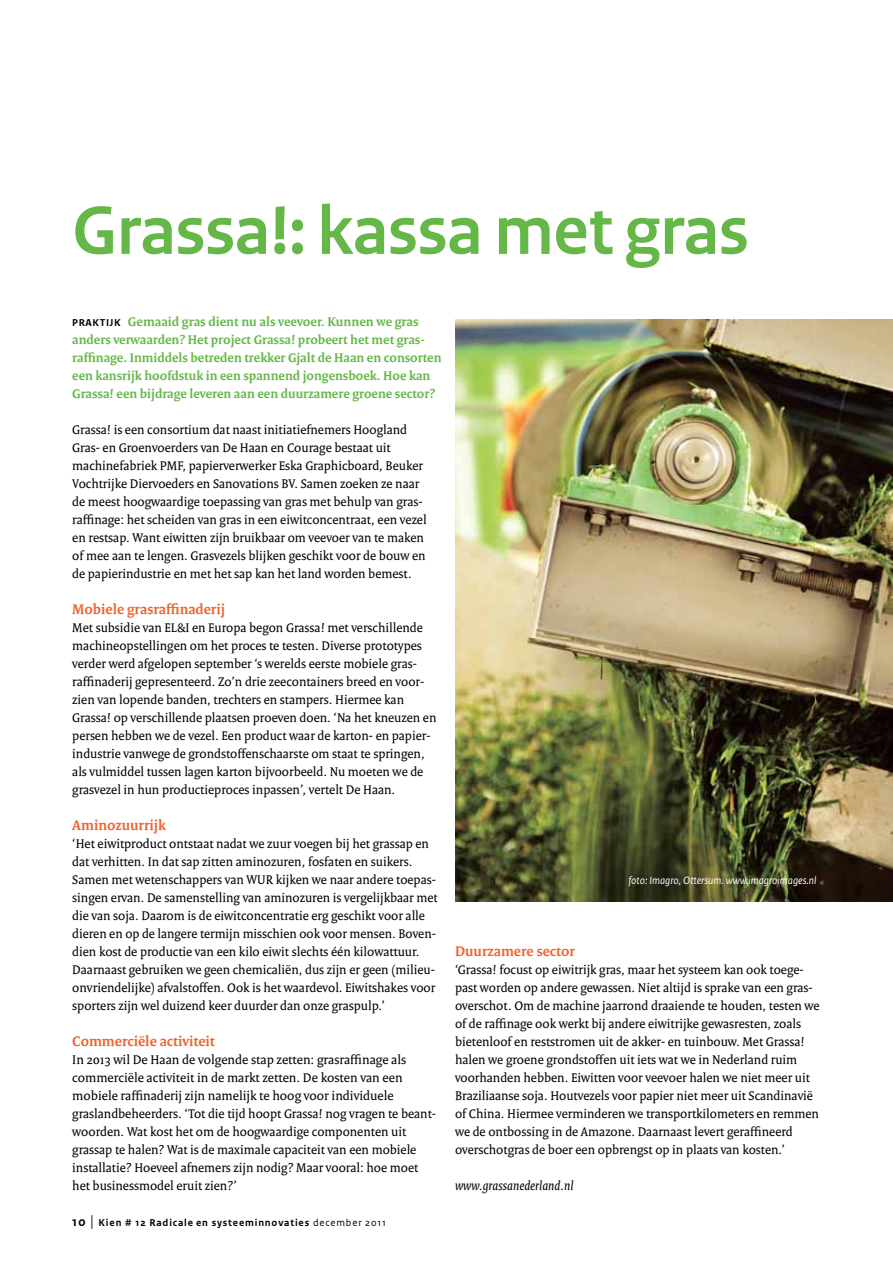
<style>
.page{position:relative;width:893px;height:1263px;background:#fff}
.page>*{position:absolute;margin:0;border:0;box-sizing:border-box;transform-origin:0 0}
.t1{font:700 72px "Rijksoverheid Sans Heading";color:#65b748}
.t2{font:700 15px "Rijksoverheid Serif";color:#eb6530}
.t3{font:13.5px/18px "Rijksoverheid Serif";color:#000}
.t4{font:700 13.5px/18px "Rijksoverheid Serif";color:#65b748}
.t5{font:italic 13.5px "Rijksoverheid Serif";letter-spacing:.01em;color:#000}
.t6{font:italic 11.25px "Rijksoverheid Sans Text";color:#fff}
.t7{font:700 10.5px "Rijksoverheid Sans Text";letter-spacing:.08em;color:#000}
.s1{font-family:"Rijksoverheid Sans Text";font-size:10.5px;color:#000}
.s2{font-size:13.5px}
.s3{font-weight:400;font-size:16.5px}
.s4{font-weight:400}
</style>
<div class="page">
<img style="left:455px;top:319px;width:438px;height:583px">
<h1 class="t1" style="left:72px;top:190px;width:678px">Grassa!: kassa met gras</h1>
<p class="t4" style="left:72px;top:312px;width:371px"><span class="s1">PRAKTIJK</span> Gemaaid gras dient nu als veevoer. Kunnen we gras anders verwaarden? Het project Grassa! probeert het met gras&shy;raffinage. Inmiddels betreden trekker Gjalt de Haan en consorten een kansrijk hoofdstuk in een spannend jongensboek. Hoe kan Grassa! een bijdrage leveren aan een duurzamere groene sector?</p>
<p class="t3" style="left:72px;top:420px;width:356px">Grassa! is een consortium dat naast initiatiefnemers Hoogland Gras- en Groenvoerders van De Haan en Courage bestaat uit machinefabriek PMF, papierverwerker Eska Graphicboard, Beuker Vochtrijke Diervoeders en Sanovations BV. Samen zoeken ze naar de meest hoogwaardige toepassing van gras met behulp van gras&shy;raffinage: het scheiden van gras in een eiwitconcentraat, een vezel en restsap. Want eiwitten zijn bruikbaar om veevoer van te maken of mee aan te lengen. Grasvezels blijken geschikt voor de bouw en de papierindustrie en met het sap kan het land worden bemest.</p>
<p class="t2" style="left:72px;top:600px;width:154px">Mobiele grasraffinaderij</p>
<p class="t3" style="left:72px;top:618px;width:366px">Met subsidie van EL&amp;I en Europa begon Grassa! met verschillende machineopstellingen om het proces te testen. Diverse prototypes verder werd afgelopen september ‘s werelds eerste mobiele gras&shy;raffinaderij gepresenteerd. Zo’n drie zeecontainers breed en voor&shy;zien van lopende banden, trechters en stampers. Hiermee kan Grassa! op verschillende plaatsen proeven doen. ‘Na het kneuzen en persen hebben we de vezel. Een product waar de karton- en papier&shy;industrie vanwege de grondstoffenschaarste om staat te springen, als vulmiddel tussen lagen karton bijvoorbeeld. Nu moeten we de grasvezel in hun productieproces inpassen’, vertelt De Haan.</p>
<p class="t2" style="left:72px;top:816px;width:95px">Aminozuurrijk</p>
<p class="t3" style="left:72px;top:834px;width:367px">‘Het eiwitproduct ontstaat nadat we zuur voegen bij het grassap en dat verhitten. In dat sap zitten aminozuren, fosfaten en suikers.<br>Samen met wetenschappers van WUR kijken we naar andere toepas&shy;singen ervan. De samenstelling van aminozuren is vergelijkbaar met die van soja. Daarom is de eiwitconcentratie erg geschikt voor alle dieren en op de langere termijn misschien ook voor mensen. Boven&shy;dien kost de productie van een kilo eiwit slechts één kilowattuur.<br>Daarnaast gebruiken we geen chemicaliën, dus zijn er geen (milieu&shy;onvriendelijke) afvalstoffen. Ook is het waardevol. Eiwitshakes voor sporters zijn wel duizend keer duurder dan onze graspulp.’</p>
<p class="t2" style="left:72px;top:1032px;width:144px">Commerciële activiteit</p>
<p class="t3" style="left:72px;top:1050px;width:365px">In 2013 wil De Haan de volgende stap zetten: grasraffinage als commerciële activiteit in de markt zetten. De kosten van een mobiele raffinaderij zijn namelijk te hoog voor individuele graslandbeheerders. ‘Tot die tijd hoopt Grassa! nog vragen te beant&shy;woorden. Wat kost het om de hoogwaardige componenten uit grassap te halen? Wat is de maximale capaciteit van een mobiele installatie? Hoeveel afnemers zijn nodig? Maar vooral: hoe moet het businessmodel eruit zien?’</p>
<p class="t7" style="left:72px;top:1216px;width:315px"><span class="s2">10</span> <span class="s3">|</span> Kien # 12 Radicale en systeeminnovaties <span class="s4">december 2011</span></p>
<p class="t6" style="left:628px;top:874px;width:190px">foto: Imagro, Ottersum. www.imagroimages.nl</p>
<p class="t2" style="left:455px;top:942px;width:122px">Duurzamere sector</p>
<p class="t3" style="left:455px;top:960px;width:366px">‘Grassa! focust op eiwitrijk gras, maar het systeem kan ook toege&shy;past worden op andere gewassen. Niet altijd is sprake van een gras&shy;overschot. Om de machine jaarrond draaiende te houden, testen we of de raffinage ook werkt bij andere eiwitrijke gewasresten, zoals bietenloof en reststromen uit de akker- en tuinbouw. Met Grassa! halen we groene grondstoffen uit iets wat we in Nederland ruim voorhanden hebben. Eiwitten voor veevoer halen we niet meer uit Braziliaanse soja. Houtvezels voor papier niet meer uit Scandinavië of China. Hiermee verminderen we transportkilometers en remmen we de ontbossing in de Amazone. Daarnaast levert geraffineerd overschotgras de boer een opbrengst op in plaats van kosten.’</p>
<p class="t5" style="left:455px;top:1177px;width:120px">www.grassanederland.nl</p>
</div>
